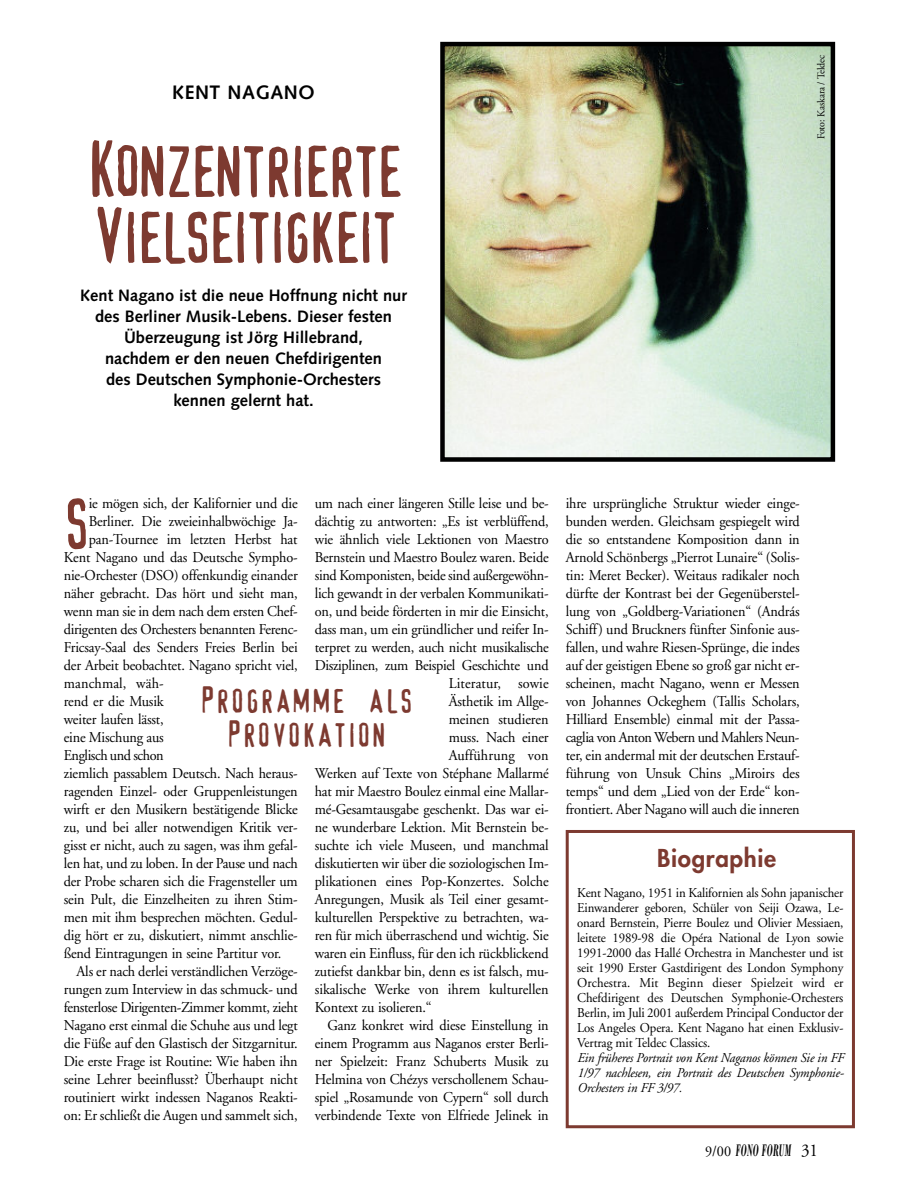
<style>
.page{position:relative;width:906px;height:1191px;background:#fff}
.page>*{position:absolute;margin:0;border:0;box-sizing:border-box;transform-origin:0 0}
.t1{font:70.5px/66px "Oppenheimer";letter-spacing:.015em;color:#7d3a30}
.t2{font:63.15px "Oppenheimer";color:#7d3a30;scale:.95 1}
.t3{font:33px/34.5px "Oppenheimer";letter-spacing:.11em;color:#7d3a30;text-align:center}
.t4{font:800 24px "Futura";letter-spacing:.03em;color:#7d3a30}
.t5{font:700 19.5px "Syntax";letter-spacing:.03em;color:#000}
.t6{font:italic 700 17.25px "Bodoni";letter-spacing:.025em;color:#000;scale:.45 1}
.t7{font:700 16.5px/21px "Syntax";color:#000;text-align:center}
.t8{font:15px/18px "Adobe Garamond";letter-spacing:-.01em;color:#000;text-align:justify;scale:.95 1}
.t9{font:15px "Adobe Garamond";letter-spacing:.01em;color:#000;scale:.95 1}
.t10{font:15px "Adobe Garamond";letter-spacing:-.03em;color:#000;scale:.95 1}
.t11{font:13.5px/15px "Adobe Garamond";letter-spacing:-.01em;color:#000;text-align:justify;scale:.95 1}
.t12{font:italic 13.5px/15px "Adobe Garamond";letter-spacing:-.01em;color:#000;text-align:justify;scale:.95 1}
.t13{font:10.5px "Adobe Garamond";letter-spacing:-.01em;color:#000;scale:.95 1}
.s1{font-family:"Adobe Garamond";font-weight:400;font-style:normal;font-size:15px}
.s2{font-family:"Adobe Garamond";font-weight:400;font-style:normal;font-size:18px}
</style>
<div class="page">
<img style="left:445px;top:47px;width:385px;height:410px">
<div style="left:440px;top:42px;width:395px;height:420px;border:4px solid #000"></div>
<div style="left:566px;top:830px;width:289px;height:298px;border:3px solid #7d3a30"></div>
<h3 class="t5" style="left:172px;top:85px;width:144px">KENT NAGANO</h3>
<h1 class="t1" style="left:87px;top:140px;width:314px">Konzentrierte<br>Vielseitigkeit</h1>
<p class="t7" style="left:80px;top:287px;width:328px">Kent Nagano ist die neue Hoffnung nicht nur des Berliner Musik-Lebens. Dieser festen Überzeugung ist Jörg Hillebrand,<br>nachdem er den neuen Chefdirigenten<br>des Deutschen Symphonie-Orchesters kennen gelernt hat.</p>
<p class="t13" style="left:817px;top:139px;width:90px;rotate:-90deg">Foto: Kaskara / Teldec</p>
<p class="t8" style="left:315px;top:495px;width:248px">um nach einer längeren Stille leise und be-</p>
<p class="t8" style="left:315px;top:513px;width:248px">dächtig zu antworten: „Es ist verblüffend,</p>
<p class="t8" style="left:315px;top:531px;width:248px">wie ähnlich viele Lektionen von Maestro</p>
<p class="t8" style="left:315px;top:549px;width:248px">Bernstein und Maestro Boulez waren. Beide</p>
<p class="t8" style="left:315px;top:567px;width:248px">sind Komponisten, beide sind außergewöhn-</p>
<p class="t8" style="left:315px;top:585px;width:248px">lich gewandt in der verbalen Kommunikati-</p>
<p class="t8" style="left:315px;top:603px;width:248px">on, und beide förderten in mir die Einsicht,</p>
<p class="t8" style="left:315px;top:621px;width:248px">dass man, um ein gründlicher und reifer In-</p>
<p class="t8" style="left:315px;top:639px;width:248px">terpret zu werden, auch nicht musikalische</p>
<p class="t8" style="left:315px;top:657px;width:248px">Disziplinen, zum Beispiel Geschichte und</p>
<p class="t9" style="left:449px;top:677px;width:107px">Literatur, sowie</p>
<p class="t8" style="left:449px;top:693px;width:107px">Ästhetik im Allge-</p>
<p class="t8" style="left:449px;top:711px;width:107px">meinen studieren</p>
<p class="t8" style="left:449px;top:729px;width:107px">muss. Nach einer</p>
<p class="t9" style="left:449px;top:749px;width:107px">Aufführung von</p>
<p class="t8" style="left:315px;top:765px;width:248px">Werken auf Texte von Stéphane Mallarmé</p>
<p class="t8" style="left:315px;top:783px;width:248px">hat mir Maestro Boulez einmal eine Mallar-</p>
<p class="t8" style="left:315px;top:801px;width:248px">mé-Gesamtausgabe geschenkt. Das war ei-</p>
<p class="t8" style="left:315px;top:819px;width:248px">ne wunderbare Lektion. Mit Bernstein be-</p>
<p class="t8" style="left:315px;top:837px;width:248px">suchte ich viele Museen, und manchmal</p>
<p class="t8" style="left:315px;top:855px;width:248px">diskutierten wir über die soziologischen Im-</p>
<p class="t8" style="left:315px;top:873px;width:248px">plikationen eines Pop-Konzertes. Solche</p>
<p class="t8" style="left:315px;top:891px;width:248px">Anregungen, Musik als Teil einer gesamt-</p>
<p class="t8" style="left:315px;top:909px;width:248px">kulturellen Perspektive zu betrachten, wa-</p>
<p class="t8" style="left:315px;top:927px;width:248px">ren für mich überraschend und wichtig. Sie</p>
<p class="t8" style="left:315px;top:945px;width:248px">waren ein Einfluss, für den ich rückblickend</p>
<p class="t8" style="left:315px;top:963px;width:248px">zutiefst dankbar bin, denn es ist falsch, mu-</p>
<p class="t8" style="left:315px;top:981px;width:248px">sikalische Werke von ihrem kulturellen</p>
<p class="t8" style="left:315px;top:999px;width:125px">Kontext zu isolieren.“</p>
<p class="t8" style="left:327px;top:1017px;width:234px">Ganz konkret wird diese Einstellung in</p>
<p class="t8" style="left:315px;top:1035px;width:248px">einem Programm aus Naganos erster Berli-</p>
<p class="t8" style="left:315px;top:1053px;width:248px">ner Spielzeit: Franz Schuberts Musik zu</p>
<p class="t8" style="left:315px;top:1071px;width:248px">Helmina von Chézys verschollenem Schau-</p>
<p class="t8" style="left:315px;top:1089px;width:248px">spiel „Rosamunde von Cypern“ soll durch</p>
<p class="t8" style="left:315px;top:1107px;width:248px">verbindende Texte von Elfriede Jelinek in</p>
<h2 class="t2" style="left:64px;top:490px;width:25px">S</h2>
<p class="t8" style="left:89px;top:495px;width:221px">ie mögen sich, der Kalifornier und die</p>
<p class="t8" style="left:89px;top:513px;width:221px">Berliner. Die zweieinhalbwöchige Ja-</p>
<p class="t8" style="left:89px;top:531px;width:221px">pan-Tournee im letzten Herbst hat</p>
<p class="t8" style="left:64px;top:549px;width:248px">Kent Nagano und das Deutsche Sympho-</p>
<p class="t8" style="left:64px;top:567px;width:248px">nie-Orchester (DSO) offenkundig einander</p>
<p class="t8" style="left:64px;top:585px;width:248px">näher gebracht. Das hört und sieht man,</p>
<p class="t8" style="left:64px;top:603px;width:248px">wenn man sie in dem nach dem ersten Chef-</p>
<p class="t8" style="left:64px;top:621px;width:248px">dirigenten des Orchesters benannten Ferenc-</p>
<p class="t8" style="left:64px;top:639px;width:248px">Fricsay-Saal des Senders Freies Berlin bei</p>
<p class="t8" style="left:64px;top:657px;width:248px">der Arbeit beobachtet. Nagano spricht viel,</p>
<p class="t9" style="left:64px;top:677px;width:107px">manchmal, wäh-</p>
<p class="t8" style="left:64px;top:693px;width:107px">rend er die Musik</p>
<p class="t8" style="left:64px;top:711px;width:107px">weiter laufen lässt,</p>
<p class="t8" style="left:64px;top:729px;width:107px">eine Mischung aus</p>
<p class="t10" style="left:64px;top:749px;width:107px">Englisch und schon</p>
<p class="t8" style="left:64px;top:765px;width:248px">ziemlich passablem Deutsch. Nach heraus-</p>
<p class="t8" style="left:64px;top:783px;width:248px">ragenden Einzel- oder Gruppenleistungen</p>
<p class="t8" style="left:64px;top:801px;width:248px">wirft er den Musikern bestätigende Blicke</p>
<p class="t8" style="left:64px;top:819px;width:248px">zu, und bei aller notwendigen Kritik ver-</p>
<p class="t8" style="left:64px;top:837px;width:248px">gisst er nicht, auch zu sagen, was ihm gefal-</p>
<p class="t8" style="left:64px;top:855px;width:248px">len hat, und zu loben. In der Pause und nach</p>
<p class="t8" style="left:64px;top:873px;width:248px">der Probe scharen sich die Fragensteller um</p>
<p class="t8" style="left:64px;top:891px;width:248px">sein Pult, die Einzelheiten zu ihren Stim-</p>
<p class="t8" style="left:64px;top:909px;width:248px">men mit ihm besprechen möchten. Gedul-</p>
<p class="t8" style="left:64px;top:927px;width:248px">dig hört er zu, diskutiert, nimmt anschlie-</p>
<p class="t8" style="left:64px;top:945px;width:230px">ßend Eintragungen in seine Partitur vor.</p>
<p class="t8" style="left:77px;top:963px;width:234px">Als er nach derlei verständlichen Verzöge-</p>
<p class="t8" style="left:64px;top:981px;width:248px">rungen zum Interview in das schmuck- und</p>
<p class="t8" style="left:64px;top:999px;width:248px">fensterlose Dirigenten-Zimmer kommt, zieht</p>
<p class="t8" style="left:64px;top:1017px;width:248px">Nagano erst einmal die Schuhe aus und legt</p>
<p class="t8" style="left:64px;top:1035px;width:248px">die Füße auf den Glastisch der Sitzgarnitur.</p>
<p class="t8" style="left:64px;top:1053px;width:248px">Die erste Frage ist Routine: Wie haben ihn</p>
<p class="t8" style="left:64px;top:1071px;width:248px">seine Lehrer beeinflusst? Überhaupt nicht</p>
<p class="t8" style="left:64px;top:1089px;width:248px">routiniert wirkt indessen Naganos Reakti-</p>
<p class="t8" style="left:64px;top:1107px;width:248px">on: Er schließt die Augen und sammelt sich,</p>
<h3 class="t3" style="left:201px;top:684px;width:211px">Programme als<br>Provokation</h3>
<p class="t8" style="left:566px;top:495px;width:248px">ihre ursprüngliche Struktur wieder einge&shy;bunden werden. Gleichsam gespiegelt wird die so entstandene Komposition dann in Arnold Schönbergs „Pierrot Lunaire“ (Solis&shy;tin: Meret Becker). Weitaus radikaler noch dürfte der Kontrast bei der Gegenüberstel&shy;lung von „Goldberg-Variationen“ (András Schiff) und Bruckners fünfter Sinfonie aus&shy;fallen, und wahre Riesen-Sprünge, die indes auf der geistigen Ebene so groß gar nicht er&shy;scheinen, macht Nagano, wenn er Messen von Johannes Ockeghem (Tallis Scholars, Hilliard Ensemble) einmal mit der Passa&shy;caglia von Anton Webern und Mahlers Neun&shy;ter, ein andermal mit der deutschen Erstauf&shy;führung von Unsuk Chins „Miroirs des temps“ und dem „Lied von der Erde“ kon&shy;frontiert. Aber Nagano will auch die inneren</p>
<h3 class="t4" style="left:657px;top:847px;width:121px">Biographie</h3>
<p class="t11" style="left:577px;top:886px;width:282px">Kent Nagano, 1951 in Kalifornien als Sohn japanischer Einwanderer geboren, Schüler von Seiji Ozawa, Le&shy;onard Bernstein, Pierre Boulez und Olivier Messiaen, leitete 1989-98 die Opéra National de Lyon sowie 1991-2000 das Hallé Orchestra in Manchester und ist seit 1990 Erster Gastdirigent des London Symphony Orchestra. Mit Beginn dieser Spielzeit wird er Chefdirigent des Deutschen Symphonie-Orchesters Berlin, im Juli 2001 außerdem Principal Conductor der Los Angeles Opera. Kent Nagano hat einen Exklusiv-Vertrag mit Teldec Classics.</p>
<p class="t12" style="left:577px;top:1051px;width:282px">Ein früheres Portrait von Kent Naganos können Sie in FF 1/97 nachlesen, ein Portrait des Deutschen Symphonie-Orchesters in FF 3/97.</p>
<p class="t6" style="left:705px;top:1139px;width:252px"><span class="s1">9/00</span> FONO FORUM <span class="s2">31</span></p>
</div>
